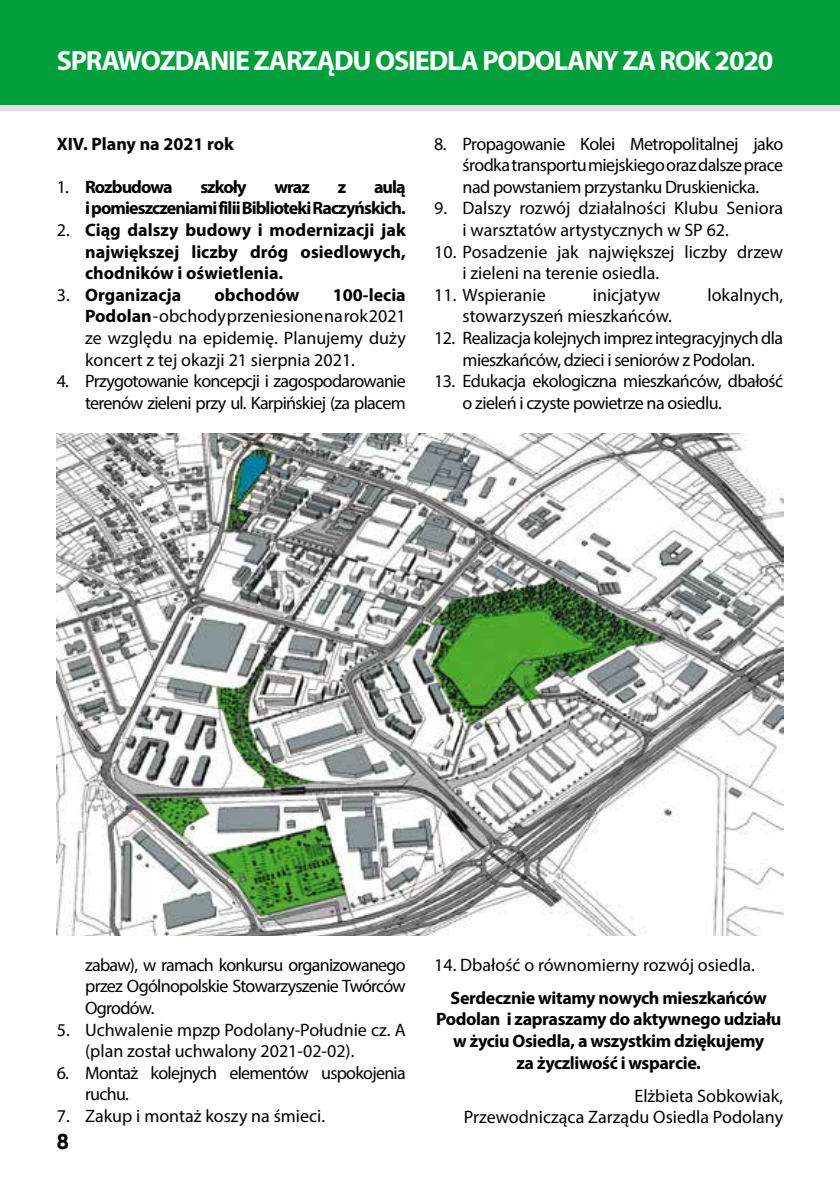
<style>
.page{position:relative;width:840px;height:1191px;background:#fff}
.page>*{position:absolute;margin:0;border:0;box-sizing:border-box;transform-origin:0 0}
.t1{font:700 28px "Myriad Pro";letter-spacing:-.04em;color:#fff}
.t2{font:700 20px "Apex New";color:#000}
.t3{font:18px/21.6px "Myriad Pro";letter-spacing:-.01em;color:#000;text-align:justify}
.t4{font:700 18px/21.6px "Myriad Pro";letter-spacing:-.02em;color:#000;text-align:justify}
.t5{font:18px/21.6px "Myriad Pro";letter-spacing:-.03em;color:#000;text-align:center}
.t6{font:18px/21.6px "Myriad Pro";letter-spacing:-.04em;color:#000;text-align:right}
.t7{font:700 18px/21.6px "Myriad Pro";letter-spacing:-.05em;color:#000;text-align:right}
.t8{font:700 18px "Myriad Pro";color:#000}
.s1{font-weight:400}
.s2{font-weight:700}
</style>
<div class="page">
<div style="left:0;top:105px;width:839px;height:6px;background:#e1e1e1"></div>
<div style="left:0;top:0;width:839px;height:105px;background:#009f3b"></div>
<img style="left:57px;top:434px;width:725px;height:501px">
<h1 class="t1" style="left:57px;top:42px;width:717px">SPRAWOZDANIE ZARZĄDU OSIEDLA PODOLANY ZA ROK 2020</h1>
<p class="t8" style="left:57px;top:132px;width:178px">XIV. Plany na 2021 rok</p>
<p class="t7" style="left:57px;top:175px;width:117px"><span class="s1">1.</span> Rozbudowa</p>
<p class="t4" style="left:200px;top:175px;width:48px">szkoły</p>
<p class="t4" style="left:274px;top:175px;width:37px">wraz</p>
<p class="t4" style="left:337px;top:175px;width:10px">z</p>
<p class="t7" style="left:85px;top:175px;width:322px">aulą<br>i pomieszczeniami filii Biblioteki Raczyńskich.</p>
<p class="t4" style="left:85px;top:219px;width:322px;text-indent:-28px"><span class="s1">2.</span> Ciąg dalszy budowy i modernizacji jak największej liczby dróg osiedlowych, chodników i oświetlenia.</p>
<p class="t8" style="left:57px;top:283px;width:126px"><span class="s1">3.</span> Organizacja</p>
<p class="t8" style="left:214px;top:283px;width:86px">obchodów</p>
<p class="t3" style="left:85px;top:284px;width:322px;text-indent:248px"><span class="s2">100-lecia Podolan</span> - obchody przeniesione na rok 2021 ze względu na epidemię. Planujemy duży koncert z tej okazji 21 sierpnia 2021.</p>
<p class="t6" style="left:57px;top:370px;width:350px">4. Przygotowanie koncepcji i zagospodarowanie terenów zieleni przy ul. Karpińskiej (za placem</p>
<p class="t3" style="left:462px;top:132px;width:322px;text-indent:-28px">8. Propagowanie Kolei Metropolitalnej jako środka transportu miejskiego oraz dalsze prace nad powstaniem przystanku Druskienicka.</p>
<p class="t3" style="left:462px;top:197px;width:322px;text-indent:-28px">9. Dalszy rozwój działalności Klubu Seniora i warsztatów artystycznych w SP 62.</p>
<p class="t3" style="left:462px;top:240px;width:322px;text-indent:-28px">10. Posadzenie jak największej liczby drzew i zieleni na terenie osiedla.</p>
<p class="t3" style="left:434px;top:284px;width:113px">11. Wspieranie</p>
<p class="t3" style="left:592px;top:284px;width:69px">inicjatyw</p>
<p class="t3" style="left:707px;top:284px;width:77px">lokalnych,</p>
<p class="t3" style="left:462px;top:305px;width:211px">stowarzyszeń mieszkańców.</p>
<p class="t5" style="left:434px;top:327px;width:350px">12. Realizacja kolejnych imprez integracyjnych dla mieszkańców, dzieci i seniorów z Podolan.</p>
<p class="t5" style="left:462px;top:370px;width:322px;text-align:left;text-indent:-28px">13. Edukacja ekologiczna mieszkańców, dbałość o zieleń i czyste powietrze na osiedlu.</p>
<p class="t3" style="left:85px;top:953px;width:322px">zabaw), w ramach konkursu organizowanego przez Ogólnopolskie Stowarzyszenie Twórców Ogrodów.</p>
<p class="t3" style="left:85px;top:1018px;width:322px;text-indent:-28px">5. Uchwalenie mpzp Podolany-Południe cz. A (plan został uchwalony 2021-02-02).</p>
<p class="t6" style="left:85px;top:1061px;width:322px;text-align:left;text-indent:-28px">6. Montaż kolejnych elementów uspokojenia ruchu.</p>
<p class="t3" style="left:57px;top:1104px;width:270px">7. Zakup i montaż koszy na śmieci.</p>
<p class="t2" style="left:57px;top:1127px;width:13px">8</p>
<p class="t3" style="left:434px;top:953px;width:322px">14. Dbałość o równomierny rozwój osiedla.</p>
<p class="t4" style="left:436px;top:986px;width:346px;text-align:center">Serdecznie witamy nowych mieszkańców Podolan i zapraszamy do aktywnego udziału w życiu Osiedla, a wszystkim dziękujemy<br>za życzliwość i wsparcie.</p>
<p class="t3" style="left:463px;top:1084px;width:321px;text-align:right">Elżbieta Sobkowiak,<br>Przewodnicząca Zarządu Osiedla Podolany</p>
</div>
